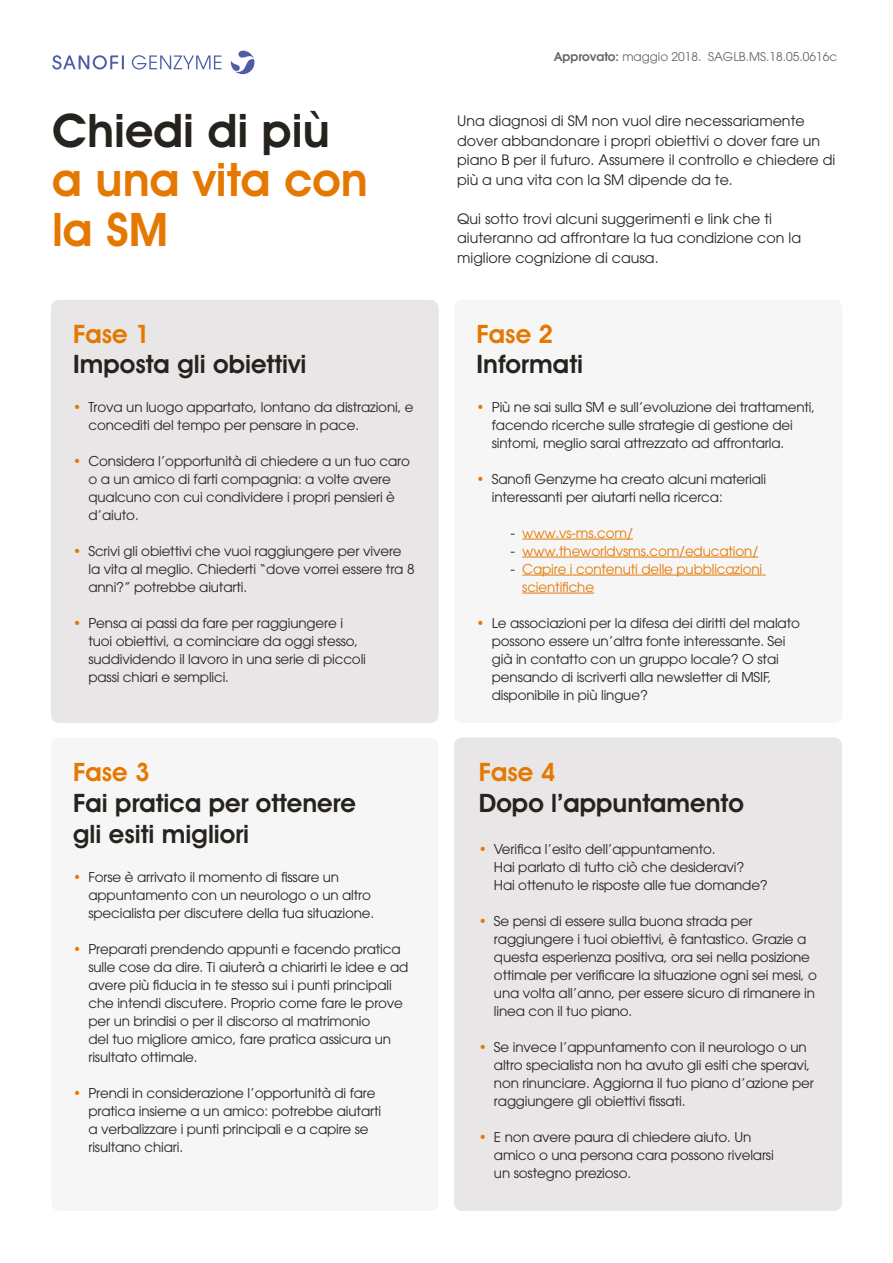
<style>
.page{position:relative;width:893px;height:1263px;background:#fff}
.page>*{position:absolute;margin:0;border:0;box-sizing:border-box;transform-origin:0 0}
.t1{font:600 46.5px/49.5px "Avant Garde IT Cby BT";color:#e47800}
.t2{font:600 46.5px "Avant Garde IT Cby BT";color:#26231e}
.t3{font:600 25.5px/30.6px "Avant Garde IT Cby BT";color:#26231e}
.t4{font:600 25.5px "Avant Garde IT Cby BT";color:#e47800}
.t5{font:14.25px/19.5px "Avant Garde";color:#26231e}
.t6{font:13.5px/18px "Avant Garde";letter-spacing:-.01em;color:#26231e}
.t7{font:13.5px/18px "Avant Garde";letter-spacing:-.01em;color:#e47800}
.t8{font:12px "Avant Garde";color:#6b6561}
.s1{font-weight:600;color:#e47800}
.s2{font-weight:600}
.s3{color:#26231e}
</style>
<div class="page">
<div style="left:51px;top:737px;width:388px;height:474px;background:#f7f6f6;border-radius:9px"></div>
<div style="left:454px;top:737px;width:388px;height:474px;background:#e8e6e6;border-radius:9px"></div>
<div style="left:51px;top:300px;width:388px;height:423px;background:#e8e6e6;border-radius:9px"></div>
<div style="left:454px;top:300px;width:388px;height:423px;background:#f7f6f6;border-radius:9px"></div>
<svg style="left:52px;top:55px;width:72px;height:15px"></svg>
<svg style="left:132px;top:55px;width:89px;height:15px"></svg>
<svg style="left:231px;top:51px;width:23px;height:23px"></svg>
<hr style="left:522px;top:539px;width:111px;height:1px;background:#e47800">
<hr style="left:522px;top:557px;width:236px;height:1px;background:#e47800">
<hr style="left:522px;top:575px;width:244px;height:1px;background:#e47800">
<hr style="left:522px;top:593px;width:72px;height:1px;background:#e47800">
<h1 class="t2" style="left:52px;top:102px;width:279px">Chiedi di più</h1>
<h1 class="t1" style="left:52px;top:155px;width:317px">a una vita con la SM</h1>
<h2 class="t4" style="left:73px;top:318px;width:78px">Fase 1</h2>
<h2 class="t3" style="left:73px;top:349px;width:235px">Imposta gli obiettivi</h2>
<p class="t6" style="left:88px;top:398px;width:327px;text-indent:-15px"><span class="s1">•</span> Trova un luogo appartato, lontano da distrazioni, e concediti del tempo per pensare in pace.</p>
<p class="t6" style="left:88px;top:452px;width:323px;text-indent:-15px"><span class="s1">•</span> Considera l’opportunità di chiedere a un tuo caro o a un amico di farti compagnia: a volte avere qualcuno con cui condividere i propri pensieri è d’aiuto.</p>
<p class="t6" style="left:88px;top:542px;width:328px;text-indent:-15px"><span class="s1">•</span> Scrivi gli obiettivi che vuoi raggiungere per vivere la vita al meglio. Chiederti “dove vorrei essere tra 8 anni?” potrebbe aiutarti.</p>
<p class="t6" style="left:88px;top:614px;width:279px;text-indent:-15px"><span class="s1">•</span> Pensa ai passi da fare per raggiungere i tuoi obiettivi, a cominciare da oggi stesso, suddividendo il lavoro in una serie di piccoli passi chiari e semplici.</p>
<h2 class="t4" style="left:73px;top:757px;width:78px">Fase 3</h2>
<h2 class="t3" style="left:73px;top:788px;width:284px">Fai pratica per ottenere gli esiti migliori</h2>
<p class="t6" style="left:88px;top:868px;width:287px;text-indent:-15px"><span class="s1">•</span> Forse è arrivato il momento di fissare un appuntamento con un neurologo o un altro specialista per discutere della tua situazione.</p>
<p class="t6" style="left:88px;top:940px;width:322px;text-indent:-15px"><span class="s1">•</span> Preparati prendendo appunti e facendo pratica sulle cose da dire. Ti aiuterà a chiarirti le idee e ad avere più fiducia in te stesso sui i punti principali che intendi discutere. Proprio come fare le prove per un brindisi o per il discorso al matrimonio<br>del tuo migliore amico, fare pratica assicura un risultato ottimale.</p>
<p class="t6" style="left:88px;top:1084px;width:294px;text-indent:-15px"><span class="s1">•</span> Prendi in considerazione l’opportunità di fare pratica insieme a un amico: potrebbe aiutarti a verbalizzare i punti principali e a capire se risultano chiari.</p>
<p class="t8" style="left:554px;top:49px;width:285px"><span class="s2">Approvato:</span> maggio 2018. SAGLB.MS.18.05.0616c</p>
<p class="t5" style="left:457px;top:111px;width:380px">Una diagnosi di SM non vuol dire necessariamente dover abbandonare i propri obiettivi o dover fare un piano B per il futuro. Assumere il controllo e chiedere di più a una vita con la SM dipende da te.</p>
<p class="t5" style="left:457px;top:209px;width:345px">Qui sotto trovi alcuni suggerimenti e link che ti aiuteranno ad affrontare la tua condizione con la migliore cognizione di causa.</p>
<h2 class="t4" style="left:477px;top:318px;width:78px">Fase 2</h2>
<h2 class="t3" style="left:477px;top:349px;width:108px">Informati</h2>
<p class="t6" style="left:492px;top:398px;width:325px;text-indent:-15px"><span class="s1">•</span> Più ne sai sulla SM e sull’evoluzione dei trattamenti, facendo ricerche sulle strategie di gestione dei sintomi, meglio sarai attrezzato ad affrontarla.</p>
<p class="t6" style="left:492px;top:470px;width:276px;text-indent:-15px"><span class="s1">•</span> Sanofi Genzyme ha creato alcuni materiali interessanti per aiutarti nella ricerca:</p>
<p class="t7" style="left:511px;top:524px;width:124px"><span class="s3">-</span> www.vs-ms.com/</p>
<p class="t7" style="left:511px;top:542px;width:249px"><span class="s3">-</span> www.theworldvsms.com/education/</p>
<p class="t7" style="left:522px;top:560px;width:242px;text-indent:-12px"><span class="s3">-</span> Capire i contenuti delle pubblicazioni scientifiche</p>
<p class="t6" style="left:492px;top:614px;width:310px;text-indent:-15px"><span class="s1">•</span> Le associazioni per la difesa dei diritti del malato possono essere un’altra fonte interessante. Sei già in contatto con un gruppo locale? O stai pensando di iscriverti alla newsletter di MSIF, disponibile in più lingue?</p>
<h2 class="t4" style="left:479px;top:757px;width:78px">Fase 4</h2>
<h2 class="t3" style="left:479px;top:788px;width:266px">Dopo l’appuntamento</h2>
<p class="t6" style="left:494px;top:839px;width:275px;text-indent:-15px"><span class="s1">•</span> Verifica l’esito dell’appuntamento.<br>Hai parlato di tutto ciò che desideravi?<br>Hai ottenuto le risposte alle tue domande?</p>
<p class="t6" style="left:494px;top:911px;width:325px;text-indent:-15px"><span class="s1">•</span> Se pensi di essere sulla buona strada per raggiungere i tuoi obiettivi, è fantastico. Grazie a questa esperienza positiva, ora sei nella posizione ottimale per verificare la situazione ogni sei mesi, o una volta all’anno, per essere sicuro di rimanere in linea con il tuo piano.</p>
<p class="t6" style="left:494px;top:1037px;width:321px;text-indent:-15px"><span class="s1">•</span> Se invece l’appuntamento con il neurologo o un altro specialista non ha avuto gli esiti che speravi, non rinunciare. Aggiorna il tuo piano d’azione per raggiungere gli obiettivi fissati.</p>
<p class="t6" style="left:494px;top:1127px;width:281px;text-indent:-15px"><span class="s1">•</span> E non avere paura di chiedere aiuto. Un amico o una persona cara possono rivelarsi un sostegno prezioso.</p>
</div>
